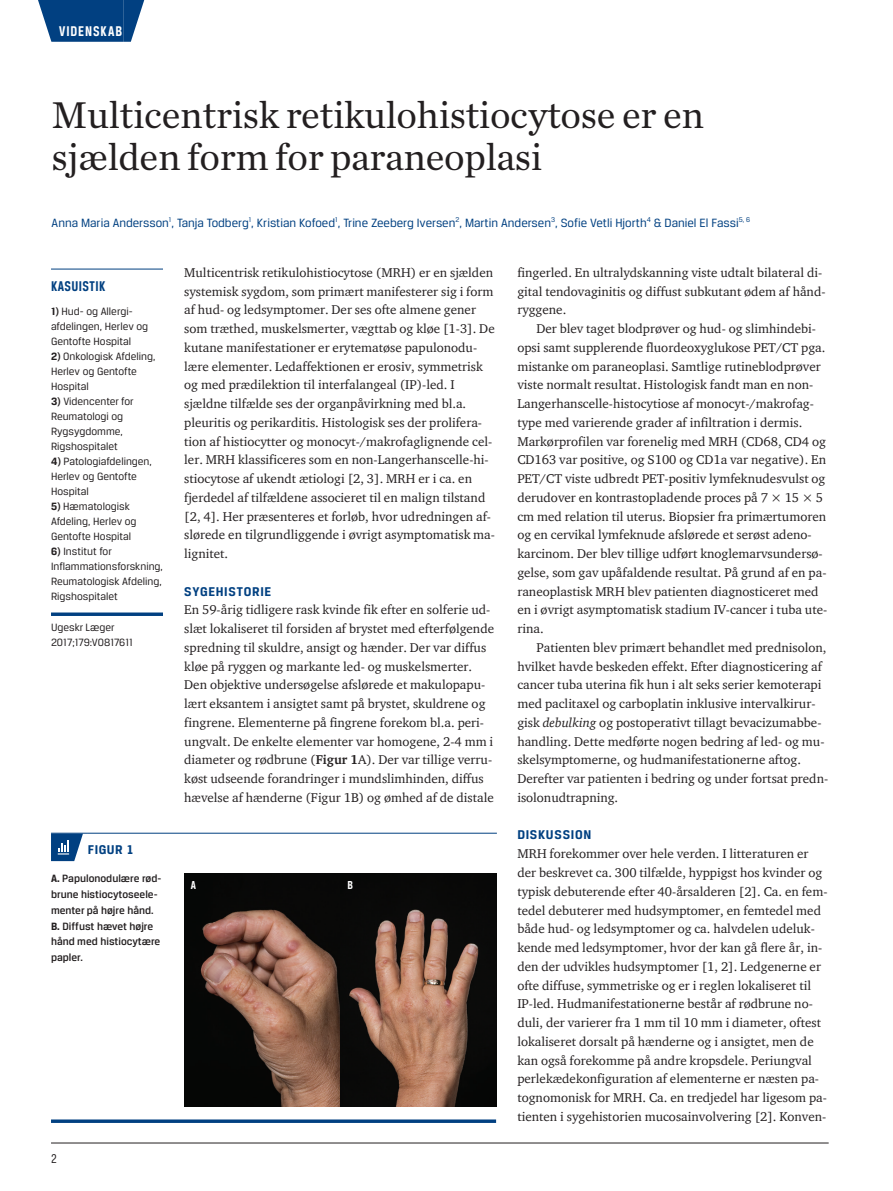
<style>
.page{position:relative;width:893px;height:1191px;background:#fff}
.page>*{position:absolute;margin:0;border:0;box-sizing:border-box;transform-origin:0 0}
.t1{font:39px/42px "Chronicle Text G1";letter-spacing:-.01em;color:#231f20}
.t2{font:700 15px "Breuer Condensed";letter-spacing:.065em;color:#fff}
.t3{font:700 15px "Breuer Condensed";color:#014081}
.t4{font:700 13.5px "Breuer Text";letter-spacing:.05em;color:#014081}
.t5{font:13.5px "Breuer Condensed";color:#231f20}
.t6{font:13.05px/18.8px "ITC Charter Com";color:#231f20}
.t7{font:12.75px "Breuer Text";color:#014081}
.t8{font:700 12.3px "Breuer Condensed";color:#fff}
.t9{font:11.25px/15px "Breuer Text";color:#231f20}
.t10{font:500 11.25px/15.8px "Breuer Text";color:#231f20}
.s1{font-weight:700}
.s2{font-style:italic}
</style>
<div class="page">
<hr style="left:51px;top:1142px;width:778px;height:1px;background:#231f20">
<div style="left:59px;top:0;width:64px;height:42px;background:#014081"></div>
<svg style="left:38px;top:0;width:21px;height:42px"></svg>
<svg style="left:123px;top:0;width:21px;height:42px"></svg>
<hr style="left:51px;top:269px;width:112px;height:1px;background:#014081">
<svg style="left:51px;top:612px;width:112px;height:4px"></svg>
<hr style="left:51px;top:833px;width:37px;height:1px;background:#014081">
<hr style="left:88px;top:833px;width:409px;height:1px;background:#014081">
<svg style="left:51px;top:833px;width:32px;height:28px"></svg>
<img style="left:184px;top:874px;width:312px;height:232px">
<svg style="left:51px;top:1119px;width:445px;height:4px"></svg>
<p class="t2" style="left:59px;top:23px;width:65px">VIDENSKAB</p>
<h1 class="t1" style="left:52px;top:92px;width:654px">Multicentrisk retikulohistiocytose er en sjælden form for paraneoplasi</h1>
<p class="t7" style="left:52px;top:215px;width:700px">Anna Maria Andersson<sup>1</sup>, Tanja Todberg<sup>1</sup>, Kristian Kofoed<sup>1</sup>, Trine Zeeberg Iversen<sup>2</sup>, Martin Andersen<sup>3</sup>, Sofie Vetli Hjorth<sup>4</sup> &amp; Daniel El Fassi<sup>5,</sup> <sup>6</sup></p>
<p class="t6" style="left:184px;top:263px;width:312px">Multicentrisk retikulohistiocytose (MRH) er en sjælden systemisk sygdom, som primært manifesterer sig i form af hud- og ledsymptomer. Der ses ofte almene gener som træthed, muskelsmerter, vægttab og kløe [1-3]. De kutane manifestationer er erytematøse papulonodu&shy;lære elementer. Ledaffektionen er erosiv, symmetrisk og med prædilektion til interfalangeal (IP)-led. I sjældne tilfælde ses der organpåvirkning med bl.a. pleuritis og perikarditis. Histologisk ses der prolifera&shy;tion af histiocytter og monocyt-/makrofaglignende cel&shy;ler. MRH klassificeres som en non-Langerhanscelle-hi&shy;stiocytose af ukendt ætiologi [2, 3]. MRH er i ca. en fjerdedel af tilfældene associeret til en malign tilstand [2, 4]. Her præsenteres et forløb, hvor udredningen af&shy;slørede en tilgrundliggende i øvrigt asymptomatisk ma&shy;lignitet.</p>
<p class="t4" style="left:184px;top:583px;width:89px">SYGEHISTORIE</p>
<p class="t6" style="left:184px;top:600px;width:311px">En 59-årig tidligere rask kvinde fik efter en solferie ud&shy;slæt lokaliseret til forsiden af brystet med efterfølgende spredning til skuldre, ansigt og hænder. Der var diffus kløe på ryggen og markante led- og muskelsmerter.<br>Den objektive undersøgelse afslørede et makulopapu&shy;lært eksantem i ansigtet samt på brystet, skuldrene og fingrene. Elementerne på fingrene forekom bl.a. peri&shy;ungvalt. De enkelte elementer var homogene, 2-4 mm i diameter og rødbrune (<span class="s1">Figur 1</span>A). Der var tillige verru&shy;køst udseende forandringer i mundslimhinden, diffus hævelse af hænderne (Figur 1B) og ømhed af de distale</p>
<p class="t6" style="left:517px;top:263px;width:310px">fingerled. En ultralydskanning viste udtalt bilateral di&shy;gital tendovaginitis og diffust subkutant ødem af hånd&shy;ryggene.</p>
<p class="t6" style="left:517px;top:319px;width:311px;text-indent:19px">Der blev taget blodprøver og hud- og slimhindebi&shy;opsi samt supplerende fluordeoxyglukose PET/CT pga. mistanke om paraneoplasi. Samtlige rutineblodprøver viste normalt resultat. Histologisk fandt man en non-Langerhanscelle-histocytiose af monocyt-/makrofag&shy;type med varierende grader af infiltration i dermis.<br>Markørprofilen var forenelig med MRH (CD68, CD4 og CD163 var positive, og S100 og CD1a var negative). En PET/CT viste udbredt PET-positiv lymfeknudesvulst og derudover en kontrastopladende proces på 7 × 15 × 5 cm med relation til uterus. Biopsier fra primærtumoren og en cervikal lymfeknude afslørede et serøst adeno&shy;karcinom. Der blev tillige udført knoglemarvsundersø&shy;gelse, som gav upåfaldende resultat. På grund af en pa&shy;raneoplastisk MRH blev patienten diagnosticeret med en i øvrigt asymptomatisk stadium IV-cancer i tuba ute&shy;rina.</p>
<p class="t6" style="left:517px;top:638px;width:312px;text-indent:19px">Patienten blev primært behandlet med prednisolon, hvilket havde beskeden effekt. Efter diagnosticering af cancer tuba uterina fik hun i alt seks serier kemoterapi med paclitaxel og carboplatin inklusive intervalkirur&shy;gisk <span class="s2">debulking</span> og postoperativt tillagt bevacizumabbe&shy;handling. Dette medførte nogen bedring af led- og mu&shy;skelsymptomerne, og hudmanifestationerne aftog.<br>Derefter var patienten i bedring og under fortsat predn&shy;isolonudtrapning.</p>
<p class="t4" style="left:517px;top:827px;width:75px">DISKUSSION</p>
<p class="t6" style="left:517px;top:844px;width:312px">MRH forekommer over hele verden. I litteraturen er der beskrevet ca. 300 tilfælde, hyppigst hos kvinder og typisk debuterende efter 40-årsalderen [2]. Ca. en fem&shy;tedel debuterer med hudsymptomer, en femtedel med både hud- og ledsymptomer og ca. halvdelen udeluk&shy;kende med ledsymptomer, hvor der kan gå flere år, in&shy;den der udvikles hudsymptomer [1, 2]. Ledgenerne er ofte diffuse, symmetriske og er i reglen lokaliseret til IP-led. Hudmanifestationerne består af rødbrune no&shy;duli, der varierer fra 1 mm til 10 mm i diameter, oftest lokaliseret dorsalt på hænderne og i ansigtet, men de kan også forekomme på andre kropsdele. Periungval perlekædekonfiguration af elementerne er næsten pa&shy;tognomonisk for MRH. Ca. en tredjedel har ligesom pa&shy;tienten i sygehistorien mucosainvolvering [2]. Konven-</p>
<p class="t3" style="left:51px;top:277px;width:50px">KASUISTIK</p>
<p class="t9" style="left:51px;top:303px;width:99px"><span class="s1">1)</span> Hud- og Allergi&shy;afdelingen, Herlev og<br>Gentofte Hospital</p>
<p class="t9" style="left:51px;top:348px;width:106px"><span class="s1">2)</span> Onkologisk Afdeling,<br>Herlev og Gentofte<br>Hospital</p>
<p class="t9" style="left:51px;top:393px;width:84px"><span class="s1">3)</span> Videncenter for<br>Reumatologi og<br>Rygsygdomme,<br>Rigshospitalet</p>
<p class="t9" style="left:51px;top:453px;width:102px"><span class="s1">4)</span> Patologiafdelingen,<br>Herlev og Gentofte<br>Hospital</p>
<p class="t9" style="left:51px;top:498px;width:87px"><span class="s1">5)</span> Hæmatologisk<br>Afdeling, Herlev og<br>Gentofte Hospital</p>
<p class="t9" style="left:51px;top:543px;width:113px"><span class="s1">6)</span> Institut for<br>Inflammationsforskning,<br>Reumatologisk Afdeling,<br>Rigshospitalet</p>
<p class="t9" style="left:51px;top:619px;width:83px">Ugeskr Læger<br>2017;179:V0817611</p>
<p class="t4" style="left:88px;top:842px;width:15px">Figur</p>
<p class="t4" style="left:126px;top:842px;width:9px">1</p>
<p class="t10" style="left:51px;top:870px;width:112px"><span class="s1">A.</span> Papulonodulære rød&shy;brune histiocytoseele&shy;menter på højre hånd.<br><span class="s1">B.</span> Diffust hævet højre hånd med histiocytære papler.</p>
<p class="t8" style="left:191px;top:878px;width:6px">A</p>
<p class="t8" style="left:348px;top:878px;width:6px">B</p>
<p class="t5" style="left:51px;top:1150px;width:7px">2</p>
</div>
